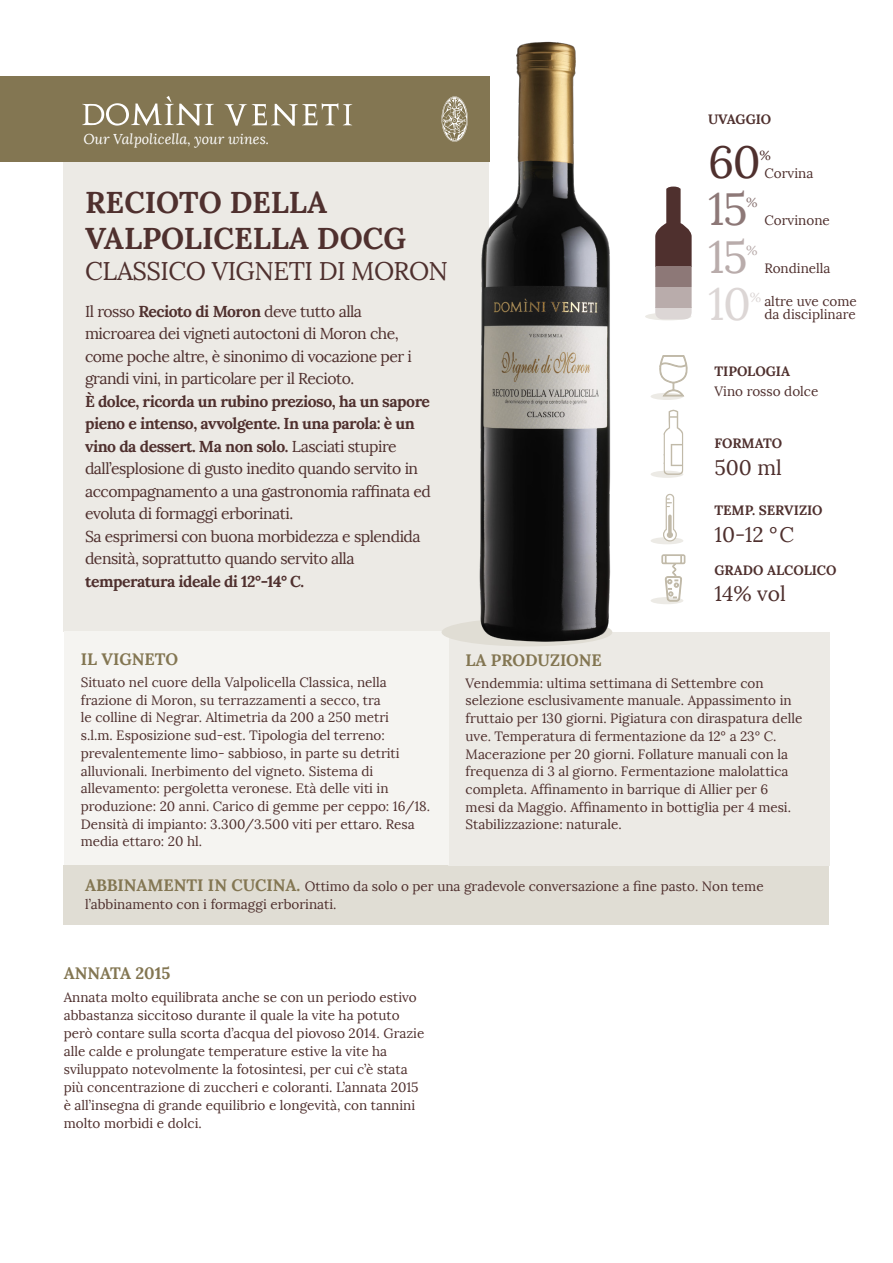
<style>
.page{position:relative;width:893px;height:1263px;background:#fff}
.page>*{position:absolute;margin:0;border:0;box-sizing:border-box;transform-origin:0 0}
.t1{font:45px "Lora";color:#4f302e}
.t2{font:45px "Lora";color:#8d7877}
.t3{font:45px "Lora";color:#b9acab}
.t4{font:45px "Lora";color:#dcd6d5}
.t5{font:700 30px "Lora";color:#4f302e}
.t6{font:25.5px "Lora";letter-spacing:-.02em;color:#4f302e}
.t7{font:21px "Lora";color:#4f302e}
.t8{font:700 16.5px "Lora";color:#837652}
.t9{font:15.75px/22.5px "Lora";letter-spacing:-.03em;color:#4f302e}
.t10{font:italic 14.25px "Lora";color:#fff}
.t11{font:13.5px/17.7px "Lora";color:#4f302e}
.t12{font:700 13.5px "Lora";color:#4f302e}
.t13{font:13.2px "Lora";color:#4f302e}
.t14{font:13.2px "Lora";color:#8d7877}
.t15{font:13.2px "Lora";color:#b9acab}
.t16{font:13.2px "Lora";color:#dcd6d5}
.s1{font-weight:700}
.s2{font-weight:700;font-size:16.5px;color:#837652}
</style>
<div class="page">
<div style="left:645px;top:313px;width:46px;height:7px;background:#eceae5;border-radius:50%"></div>
<div style="left:64px;top:865px;width:765px;height:59px;background:#e0ddd4"></div>
<div style="left:651px;top:597px;width:32px;height:7px;background:#eceae5;border-radius:50%"></div>
<div style="left:651px;top:393px;width:32px;height:7px;background:#eceae5;border-radius:50%"></div>
<svg style="left:659px;top:355px;width:29px;height:42px"></svg>
<svg style="left:662px;top:554px;width:23px;height:47px"></svg>
<div style="left:651px;top:471px;width:32px;height:7px;background:#eceae5;border-radius:50%"></div>
<svg style="left:663px;top:409px;width:20px;height:66px"></svg>
<div style="left:651px;top:537px;width:32px;height:7px;background:#eceae5;border-radius:50%"></div>
<svg style="left:663px;top:493px;width:14px;height:49px"></svg>
<div style="left:64px;top:162px;width:425px;height:470px;background:#eceae5"></div>
<div style="left:449px;top:632px;width:381px;height:234px;background:#eceae5"></div>
<div style="left:64px;top:631px;width:385px;height:234px;background:#f5f4f1"></div>
<div style="left:655px;top:307px;width:37px;height:12px;background:#dcd6d5"></div>
<svg style="left:655px;top:187px;width:37px;height:80px;fill:#4f302e"></svg>
<div style="left:655px;top:267px;width:37px;height:20px;background:#8d7877"></div>
<div style="left:655px;top:287px;width:37px;height:20px;background:#b9acab"></div>
<div style="left:442px;top:618px;width:170px;height:28px;background:#e0ddd4;border-radius:50%"></div>
<img style="left:454px;top:41px;width:158px;height:605px">
<div style="left:0;top:77px;width:489px;height:85px;background:#837652"></div>
<svg style="left:82px;top:96px;width:132px;height:30px"></svg>
<svg style="left:224px;top:103px;width:129px;height:23px"></svg>
<svg style="left:442px;top:96px;width:26px;height:46px"></svg>
<p class="t10" style="left:83px;top:130px;width:187px">Our Valpolicella, your wines.</p>
<p class="t5" style="left:85px;top:183px;width:244px">RECIOTO DELLA</p>
<p class="t5" style="left:85px;top:219px;width:322px">VALPOLICELLA DOCG</p>
<p class="t6" style="left:85px;top:255px;width:364px">CLASSICO VIGNETI DI MORON</p>
<p class="t9" style="left:85px;top:300px;width:328px">Il rosso <span class="s1">Recioto di Moron</span> deve tutto alla microarea dei vigneti autoctoni di Moron che, come poche altre, è sinonimo di vocazione per i grandi vini, in particolare per il Recioto.</p>
<p class="t9" style="left:85px;top:390px;width:347px"><span class="s1">È dolce, ricorda un rubino prezioso, ha un sapore pieno e intenso, avvolgente. In una parola: è un vino da dessert. Ma non solo.</span> Lasciati stupire dall’esplosione di gusto inedito quando servito in accompagnamento a una gastronomia raffinata ed evoluta di formaggi erborinati.</p>
<p class="t9" style="left:85px;top:525px;width:337px">Sa esprimersi con buona morbidezza e splendida densità, soprattutto quando servito alla <span class="s1">temperatura ideale di 12°-14° C.</span></p>
<p class="t12" style="left:708px;top:111px;width:65px">UVAGGIO</p>
<p class="t1" style="left:708px;top:134px;width:54px">60</p>
<p class="t13" style="left:759px;top:147px;width:13px">%</p>
<p class="t2" style="left:708px;top:181px;width:41px">15</p>
<p class="t14" style="left:746px;top:194px;width:13px">%</p>
<p class="t3" style="left:708px;top:229px;width:41px">15</p>
<p class="t15" style="left:746px;top:242px;width:13px">%</p>
<p class="t11" style="left:764px;top:164px;width:51px">Corvina</p>
<p class="t11" style="left:764px;top:211px;width:67px">Corvinone</p>
<p class="t11" style="left:764px;top:259px;width:68px">Rondinella</p>
<p class="t4" style="left:708px;top:277px;width:45px">10</p>
<p class="t16" style="left:750px;top:289px;width:13px">%</p>
<p class="t11" style="left:764px;top:294px;width:94px;line-height:13.5px">altre uve come da disciplinare</p>
<p class="t12" style="left:714px;top:362px;width:77px">TIPOLOGIA</p>
<p class="t11" style="left:714px;top:383px;width:105px">Vino rosso dolce</p>
<p class="t12" style="left:714px;top:435px;width:69px">FORMATO</p>
<p class="t7" style="left:714px;top:455px;width:69px">500 ml</p>
<p class="t12" style="left:714px;top:502px;width:110px">TEMP. SERVIZIO</p>
<p class="t7" style="left:714px;top:521px;width:81px">10-12 °C</p>
<p class="t12" style="left:714px;top:561px;width:124px">GRADO ALCOLICO</p>
<p class="t7" style="left:714px;top:581px;width:73px">14% vol</p>
<p class="t8" style="left:81px;top:648px;width:99px">IL VIGNETO</p>
<p class="t11" style="left:81px;top:673px;width:351px">Situato nel cuore della Valpolicella Classica, nella frazione di Moron, su terrazzamenti a secco, tra<br>le colline di Negrar. Altimetria da 200 a 250 metri<br>s.l.m. Esposizione sud-est. Tipologia del terreno: prevalentemente limo- sabbioso, in parte su detriti alluvionali. Inerbimento del vigneto. Sistema di allevamento: pergoletta veronese. Età delle viti in produzione: 20 anni. Carico di gemme per ceppo: 16/18.<br>Densità di impianto: 3.300/3.500 viti per ettaro. Resa media ettaro: 20 hl.</p>
<p class="t8" style="left:466px;top:649px;width:138px">LA PRODUZIONE</p>
<p class="t11" style="left:466px;top:674px;width:338px">Vendemmia: ultima settimana di Settembre con selezione esclusivamente manuale. Appassimento in fruttaio per 130 giorni. Pigiatura con diraspatura delle uve. Temperatura di fermentazione da 12° a 23° C.<br>Macerazione per 20 giorni. Follature manuali con la frequenza di 3 al giorno. Fermentazione malolattica completa. Affinamento in barrique di Allier per 6<br>mesi da Maggio. Affinamento in bottiglia per 4 mesi.<br>Stabilizzazione: naturale.</p>
<p class="t11" style="left:85px;top:877px;width:680px"><span class="s2">ABBINAMENTI IN CUCINA.</span> Ottimo da solo o per una gradevole conversazione a fine pasto. Non teme l’abbinamento con i formaggi erborinati.</p>
<p class="t8" style="left:64px;top:963px;width:108px">ANNATA 2015</p>
<p class="t11" style="left:64px;top:988px;width:362px">Annata molto equilibrata anche se con un periodo estivo abbastanza siccitoso durante il quale la vite ha potuto però contare sulla scorta d’acqua del piovoso 2014. Grazie alle calde e prolungate temperature estive la vite ha sviluppato notevolmente la fotosintesi, per cui c’è stata più concentrazione di zuccheri e coloranti. L’annata 2015 è all’insegna di grande equilibrio e longevità, con tannini molto morbidi e dolci.</p>
</div>
